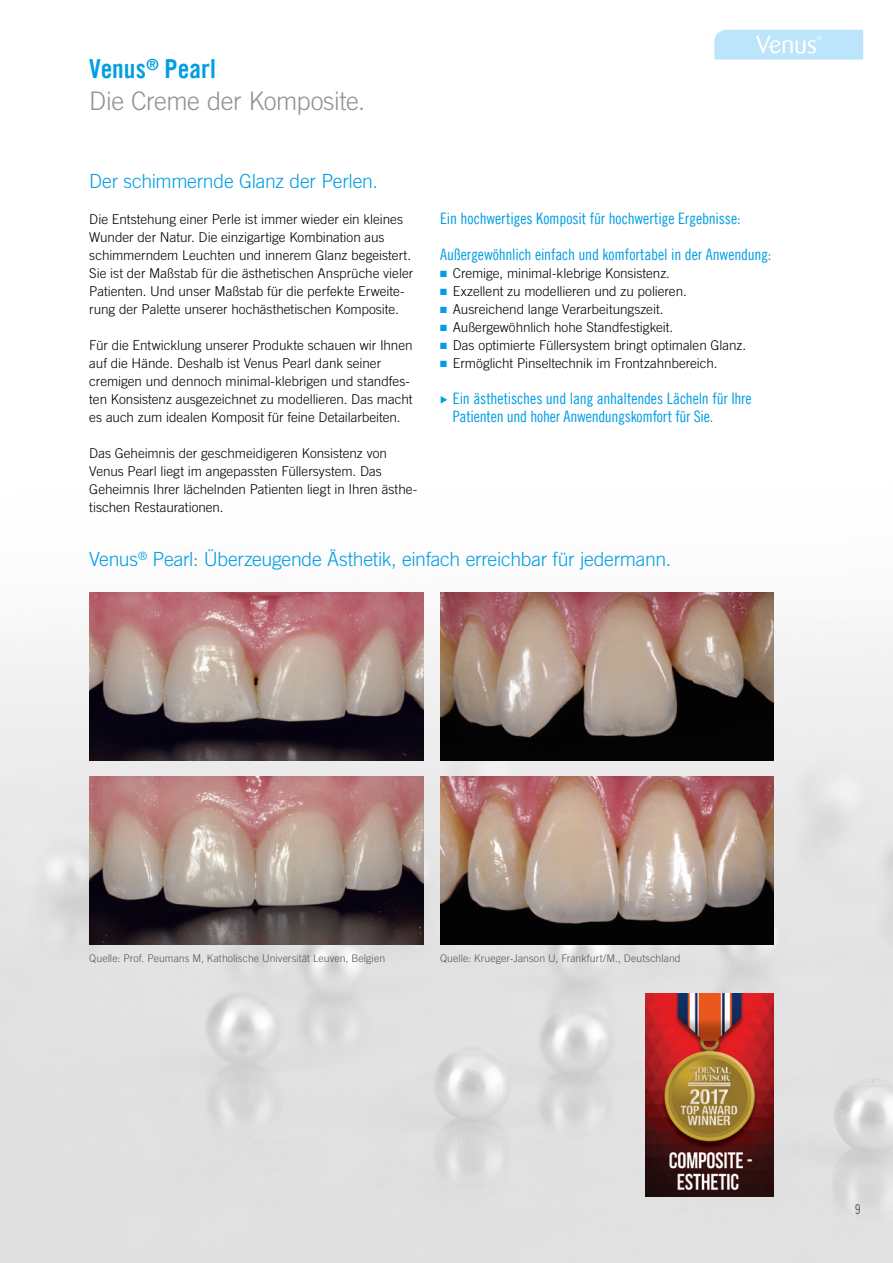
<style>
.page{position:relative;width:893px;height:1263px;background:#fff}
.page>*{position:absolute;margin:0;border:0;box-sizing:border-box;transform-origin:0 0}
.t1{font:26.25px "Trade Gothic LT Com Bd Cn 20";color:#009ee3}
.t2{font:300 25.5px "Trade Gothic LT Com";letter-spacing:-.02em;color:#919292}
.t3{font:300 19.5px "Trade Gothic LT Com";letter-spacing:-.02em;color:#009ee3}
.t4{font:15.75px/18px "Trade Gothic LT Com Cn 18";letter-spacing:-.01em;color:#009ee3}
.t5{font:300 13.5px/18px "Trade Gothic LT Com";letter-spacing:-.005em;color:#000}
.t6{font:13.5px "Trade Gothic LT Com Cn 18";color:#565656}
.t7{font:300 10.5px "Trade Gothic LT Com";letter-spacing:.005em;color:#565656}
.s1{color:#009ee3}
</style>
<div class="page">
<img style="left:0;top:592px;width:893px;height:671px">
<img style="left:89px;top:593px;width:334px;height:167px">
<img style="left:440px;top:593px;width:334px;height:167px">
<img style="left:89px;top:776px;width:334px;height:168px">
<img style="left:440px;top:776px;width:334px;height:168px">
<img style="left:645px;top:993px;width:129px;height:203px">
<svg style="left:714px;top:30px;width:149px;height:30px;background:#c2e6fa"></svg>
<h1 class="t1" style="left:89px;top:53px;width:128px">Venus<sup>®</sup> Pearl</h1>
<h2 class="t2" style="left:89px;top:86px;width:277px">Die Creme der Komposite.</h2>
<h3 class="t3" style="left:89px;top:170px;width:290px">Der schimmernde Glanz der Perlen.</h3>
<p class="t5" style="left:89px;top:210px;width:325px">Die Entstehung einer Perle ist immer wieder ein kleines Wunder der Natur. Die einzigartige Kombination aus schimmerndem Leuchten und innerem Glanz begeistert.<br>Sie ist der Maßstab für die ästhetischen Ansprüche vieler Patienten. Und unser Maßstab für die perfekte Erweite&shy;rung der Palette unserer hochästhetischen Komposite.</p>
<p class="t5" style="left:89px;top:336px;width:325px">Für die Entwicklung unserer Produkte schauen wir Ihnen auf die Hände. Deshalb ist Venus Pearl dank seiner cremigen und dennoch minimal-klebrigen und standfes&shy;ten Konsistenz ausgezeichnet zu modellieren. Das macht es auch zum idealen Komposit für feine Detailarbeiten.</p>
<p class="t5" style="left:89px;top:444px;width:330px">Das Geheimnis der geschmeidigeren Konsistenz von Venus Pearl liegt im angepassten Füllersystem. Das Geheimnis Ihrer lächelnden Patienten liegt in Ihren ästhe&shy;tischen Restaurationen.</p>
<p class="t4" style="left:440px;top:209px;width:302px">Ein hochwertiges Komposit für hochwertige Ergebnisse:</p>
<p class="t4" style="left:440px;top:245px;width:333px">Außergewöhnlich einfach und komfortabel in der Anwendung:</p>
<p class="t5" style="left:440px;top:264px;width:231px"><span class="s1">■</span> Cremige, minimal-klebrige Konsistenz.</p>
<p class="t5" style="left:440px;top:282px;width:248px"><span class="s1">■</span> Exzellent zu modellieren und zu polieren.</p>
<p class="t5" style="left:440px;top:300px;width:225px"><span class="s1">■</span> Ausreichend lange Verarbeitungszeit.</p>
<p class="t5" style="left:440px;top:318px;width:235px"><span class="s1">■</span> Außergewöhnlich hohe Standfestigkeit.</p>
<p class="t5" style="left:440px;top:336px;width:308px"><span class="s1">■</span> Das optimierte Füllersystem bringt optimalen Glanz.</p>
<p class="t5" style="left:440px;top:354px;width:279px"><span class="s1">■</span> Ermöglicht Pinseltechnik im Frontzahnbereich.</p>
<p class="t4" style="left:453px;top:389px;width:300px">Ein ästhetisches und lang anhaltendes Lächeln für Ihre<br>Patienten und hoher Anwendungskomfort für Sie.</p>
<h3 class="t3" style="left:89px;top:548px;width:583px">Venus<sup>®</sup> Pearl: Überzeugende Ästhetik, einfach erreichbar für jedermann.</h3>
<p class="t7" style="left:89px;top:952px;width:297px">Quelle: Prof. Peumans M, Katholische Universität Leuven, Belgien</p>
<p class="t7" style="left:440px;top:952px;width:242px">Quelle: Krueger-Janson U, Frankfurt/M., Deutschland</p>
<p class="t6" style="left:855px;top:1201px;width:7px">9</p>
</div>
